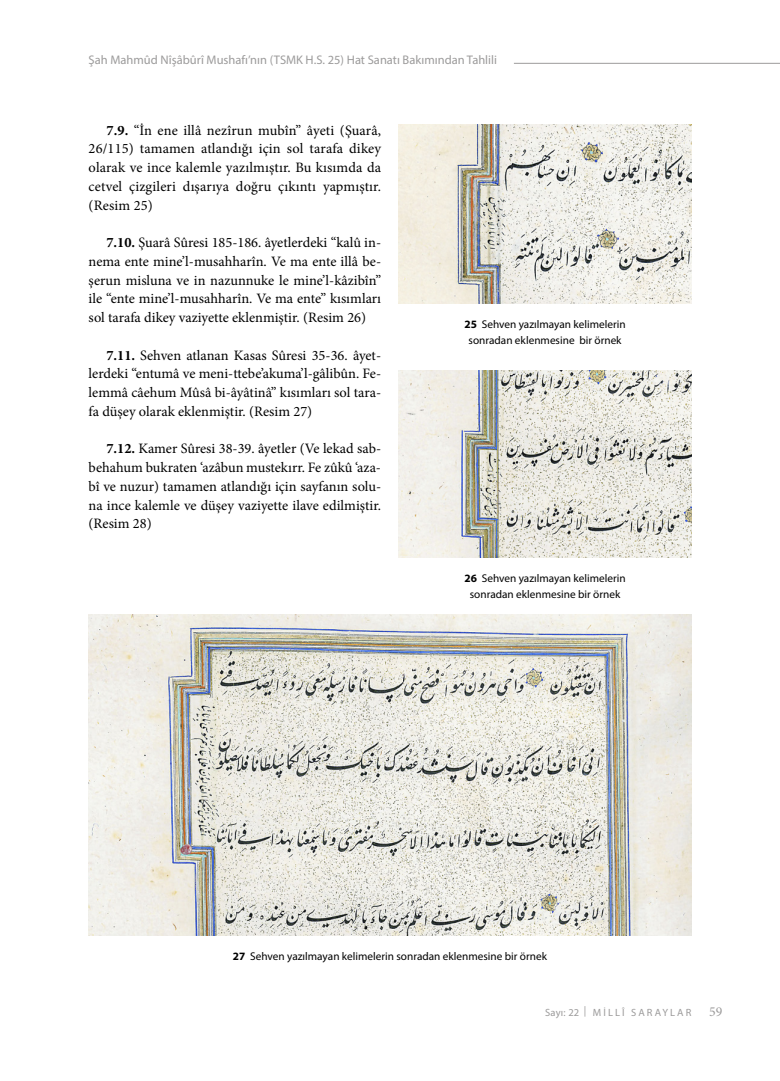
<style>
.page{position:relative;width:780px;height:1081px;background:#fff}
.page>*{position:absolute;margin:0;border:0;box-sizing:border-box;transform-origin:0 0}
.t1{font:14.38px/18.8px "Minion Pro";color:#000;text-align:justify}
.t2{font:13.75px "Minion Pro";color:#9c9b9b}
.t3{font:12.5px "Myriad Pro";color:#9c9b9b}
.t4{font:11.25px/16.2px "Myriad Pro";color:#000;text-align:center}
.t5{font:10.5px "Myriad Pro";letter-spacing:.2em;color:#9c9b9b}
.s1{font-weight:700}
</style>
<div class="page">
<hr style="left:514px;top:63px;width:266px;height:1px;background:#9c9b9b">
<img style="left:399px;top:124px;width:292px;height:179px">
<img style="left:399px;top:371px;width:292px;height:186px">
<img style="left:89px;top:614px;width:602px;height:322px">
<p class="t3" style="left:89px;top:52px;width:410px">Şah Mahmûd Nîşâbûrî Mushafı’nın (TSMK H.S. 25) Hat Sanatı Bakımından Tahlili</p>
<p class="t1" style="left:89px;top:121px;width:294px;text-indent:18px"><span class="s1">7.9.</span> “İn ene illâ nezîrun mubîn” âyeti (Şuarâ, 26/115) tamamen atlandığı için sol tarafa dikey olarak ve ince kalemle yazılmıştır. Bu kısımda da cetvel çizgileri dışarıya doğru çıkıntı yapmıştır. (Resim 25)</p>
<p class="t1" style="left:89px;top:233px;width:294px;text-indent:18px"><span class="s1">7.10.</span> Şuarâ Sûresi 185-186. âyetlerdeki “kalû in&shy;nema ente mine’l-musahharîn. Ve ma ente illâ be&shy;şerun misluna ve in nazunnuke le mine’l-kâzibîn” ile “ente mine’l-musahharîn. Ve ma ente” kısımları sol tarafa dikey vaziyette eklenmiştir. (Resim 26)</p>
<p class="t1" style="left:89px;top:346px;width:294px;text-indent:18px"><span class="s1">7.11.</span> Sehven atlanan Kasas Sûresi 35-36. âyet&shy;lerdeki “entumâ ve meni-ttebe’akuma’l-gâlibûn. Fe&shy;lemmâ câehum Mûsâ bi-âyâtinâ” kısımları sol tara&shy;fa düşey olarak eklenmiştir. (Resim 27)</p>
<p class="t1" style="left:89px;top:439px;width:294px;text-indent:18px"><span class="s1">7.12.</span> Kamer Sûresi 38-39. âyetler (Ve lekad sab&shy;behahum bukraten ‘azâbun mustekırr. Fe zûkû ‘aza&shy;bî ve nuzur) tamamen atlandığı için sayfanın solu&shy;na ince kalemle ve düşey vaziyette ilave edilmiştir. (Resim 28)</p>
<p class="t4" style="left:464px;top:316px;width:163px"><span class="s1">25</span> Sehven yazılmayan kelimelerin sonradan eklenmesine bir örnek</p>
<p class="t4" style="left:464px;top:570px;width:163px"><span class="s1">26</span> Sehven yazılmayan kelimelerin sonradan eklenmesine bir örnek</p>
<p class="t4" style="left:233px;top:948px;width:315px"><span class="s1">27</span> Sehven yazılmayan kelimelerin sonradan eklenmesine bir örnek</p>
<p class="t5" style="left:545px;top:1006px;width:148px">Sayı: 22 | MİLLÎ SARAYLAR</p>
<p class="t2" style="left:709px;top:1003px;width:15px">59</p>
</div>
